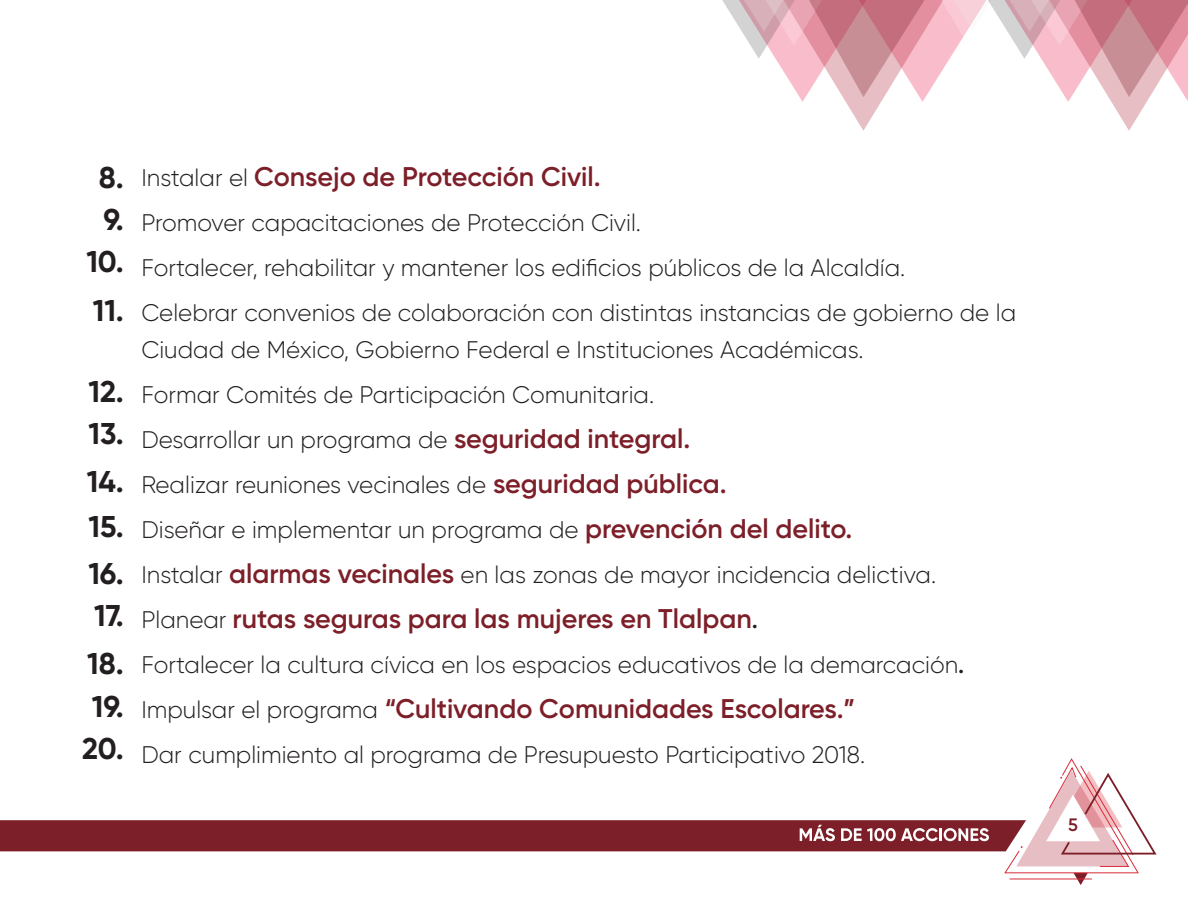
<style>
.page{position:relative;width:1188px;height:918px;background:#fff}
.page>*{position:absolute;margin:0;border:0;box-sizing:border-box;transform-origin:0 0}
.t1{font:700 30px/42px "Gilroy";color:#231f20;text-align:center}
.t2{font:600 27px "Gilroy";color:#7d1f29}
.t3{font:300 24px/45px "Gilroy";color:#231f20}
.t4{font:600 18px "Gilroy";color:#7d1f29}
.s1{font-weight:300;font-size:24px;color:#231f20}
.s2{font-weight:600;font-size:27px;color:#7d1f29}
.s3{font-size:24px;color:#231f20}
.s4{font-weight:600}
</style>
<div class="page">
<svg style="left:722px;top:0;width:466px;height:131px"></svg>
<svg style="left:0;top:759px;width:1157px;height:126px"></svg>
<p class="t1" style="left:86px;top:156px;width:39px">8.<br>9.<br>10.</p>
<p class="t1" style="left:93px;top:290px;width:33px">11.</p>
<p class="t1" style="left:88px;top:371px;width:37px;text-align:left">12.<br>13.</p>
<p class="t1" style="left:87px;top:459px;width:39px;line-height:45.8px;text-align:justify">14.<br>15.<br>16.</p>
<p class="t1" style="left:87px;top:591px;width:38px;line-height:48px;text-align:left">17.<br>18.</p>
<p class="t1" style="left:82px;top:686px;width:43px">19.<br>20.</p>
<p class="t2" style="left:141px;top:160px;width:461px"><span class="s1">Instalar el</span> Consejo de Protección Civil.</p>
<p class="t3" style="left:141px;top:200px;width:876px">Promover capacitaciones de Protección Civil.<br>Fortalecer, rehabilitar y mantener los edificios públicos de la Alcaldía.<br>Celebrar convenios de colaboración con distintas instancias de gobierno de la</p>
<p class="t3" style="left:141px;top:327px;width:796px">Ciudad de México, Gobierno Federal e Instituciones Académicas.<br>Formar Comités de Participación Comunitaria.<br>Desarrollar un programa de <span class="s2">seguridad integral.<br></span>Realizar reuniones vecinales de <span class="s2">seguridad pública.<br></span>Diseñar e implementar un programa de <span class="s2">prevención del delito.<br></span>Instalar <span class="s2">alarmas vecinales</span> en las zonas de mayor incidencia delictiva.</p>
<p class="t2" style="left:141px;top:602px;width:618px"><span class="s1">Planear</span> rutas seguras para las mujeres en Tlalpan<span class="s3">.</span></p>
<p class="t3" style="left:141px;top:642px;width:825px">Fortalecer la cultura cívica en los espacios educativos de la demarcación<span class="s4">.</span></p>
<p class="t2" style="left:141px;top:692px;width:715px"><span class="s1">Impulsar el programa</span> “Cultivando Comunidades Escolares.”</p>
<p class="t3" style="left:141px;top:732px;width:725px">Dar cumplimiento al programa de Presupuesto Participativo 2018.</p>
<p class="t4" style="left:1068px;top:813px;width:11px">5</p>
</div>
